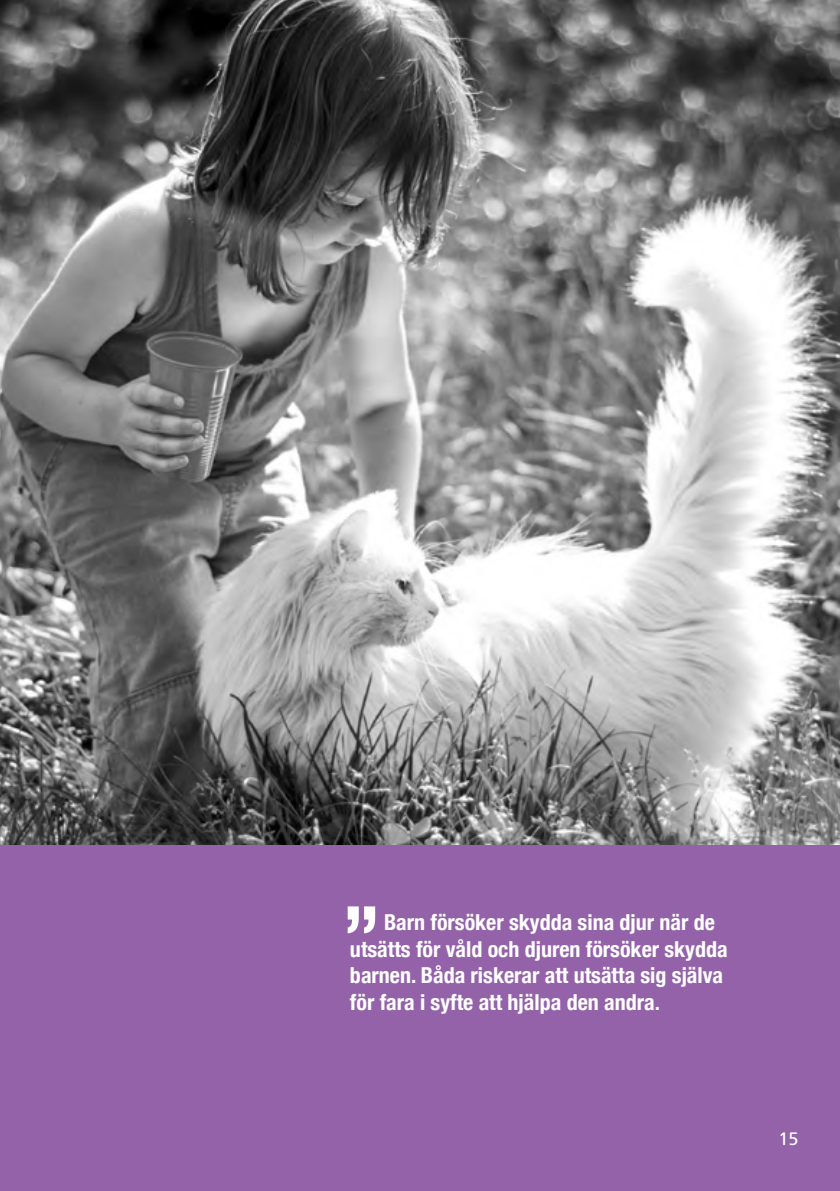
<style>
.page{position:relative;width:840px;height:1191px;background:#fff}
.page>*{position:absolute;margin:0;border:0;box-sizing:border-box;transform-origin:0 0}
.t1{font:700 condensed 84px "Helvetica Neue";color:#fff}
.t2{font:700 condensed 22px/26.4px "Helvetica Neue";color:#fff}
.t3{font:18px "Frutiger";color:#fff}
</style>
<div class="page">
<div style="left:0;top:777px;width:839px;height:414px;background:#9462a9"></div>
<img style="left:0;top:0;width:839px;height:845px">
<h1 class="t1" style="left:342px;top:885px;width:40px">”</h1>
<p class="t2" style="left:350px;top:909px;width:379px;text-indent:34px">Barn försöker skydda sina djur när de utsätts för våld och djuren försöker skydda barnen. Båda riskerar att utsätta sig själva för fara i syfte att hjälpa den andra.</p>
<p class="t3" style="left:778px;top:1128px;width:22px">15</p>
</div>
